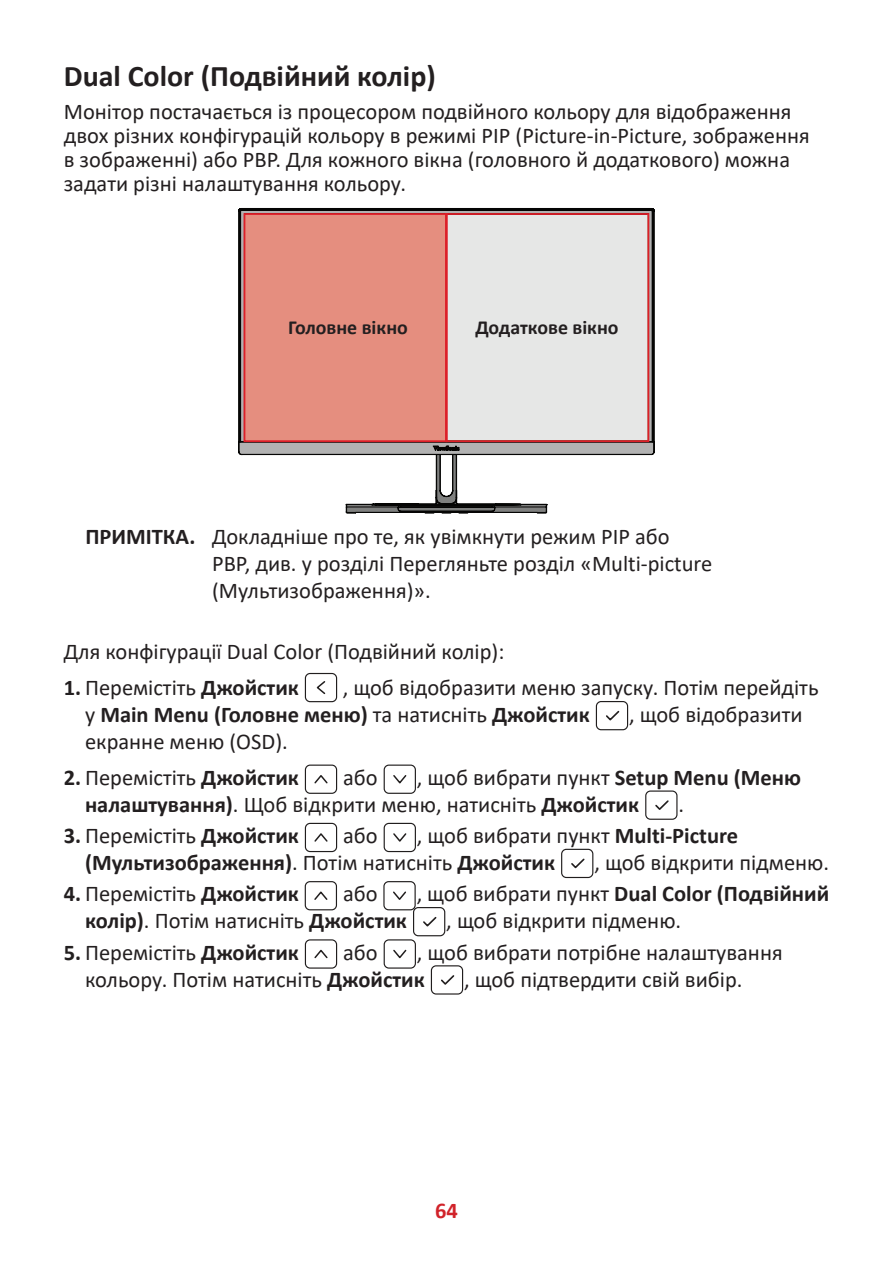
<style>
.page{position:relative;width:893px;height:1263px;background:#fff}
.page>*{position:absolute;margin:0;border:0;box-sizing:border-box;transform-origin:0 0}
.t1{font:700 30px "Calibri";color:#231f20}
.t2{font:22.5px/27px "Calibri";color:#231f20}
.t3{font:700 22.5px/27px "Calibri";color:#231f20}
.t4{font:700 22.5px "Calibri";color:#d1232a}
.t5{font:700 19.95px "Calibri";color:#231f20}
.s1{font-weight:700}
.s2{font-weight:400}
</style>
<div class="page">
<svg style="left:240px;top:208px;width:413px;height:305px"></svg>
<svg style="left:243px;top:212px;width:407px;height:231px;background:#e4b5ad"></svg>
<svg style="left:346px;top:441px;width:201px;height:73px"></svg>
<div style="left:305px;top:673px;width:32px;height:29px;border:1px solid #211e1e;border-radius:5px"></div>
<svg style="left:316px;top:681px;width:10px;height:14px"></svg>
<div style="left:596px;top:701px;width:32px;height:29px;border:1px solid #211e1e;border-radius:5px"></div>
<svg style="left:606px;top:710px;width:14px;height:11px"></svg>
<div style="left:305px;top:764px;width:32px;height:30px;border:1px solid #211e1e;border-radius:5px"></div>
<svg style="left:314px;top:775px;width:14px;height:9px"></svg>
<div style="left:384px;top:764px;width:32px;height:30px;border:1px solid #211e1e;border-radius:5px"></div>
<svg style="left:393px;top:775px;width:14px;height:9px"></svg>
<div style="left:645px;top:790px;width:32px;height:30px;border:1px solid #211e1e;border-radius:5px"></div>
<svg style="left:655px;top:800px;width:14px;height:10px"></svg>
<div style="left:305px;top:823px;width:32px;height:29px;border:1px solid #211e1e;border-radius:5px"></div>
<svg style="left:314px;top:833px;width:14px;height:9px"></svg>
<div style="left:384px;top:823px;width:32px;height:29px;border:1px solid #211e1e;border-radius:5px"></div>
<svg style="left:393px;top:833px;width:14px;height:9px"></svg>
<div style="left:561px;top:849px;width:32px;height:29px;border:1px solid #211e1e;border-radius:5px"></div>
<svg style="left:571px;top:858px;width:14px;height:11px"></svg>
<div style="left:305px;top:881px;width:32px;height:29px;border:1px solid #211e1e;border-radius:5px"></div>
<svg style="left:314px;top:891px;width:14px;height:9px"></svg>
<div style="left:383px;top:881px;width:33px;height:29px;border:1px solid #211e1e;border-radius:5px"></div>
<svg style="left:393px;top:891px;width:13px;height:9px"></svg>
<div style="left:413px;top:907px;width:32px;height:29px;border:1px solid #211e1e;border-radius:5px"></div>
<svg style="left:423px;top:916px;width:14px;height:11px"></svg>
<div style="left:305px;top:939px;width:32px;height:30px;border:1px solid #211e1e;border-radius:5px"></div>
<svg style="left:314px;top:949px;width:14px;height:10px"></svg>
<div style="left:384px;top:939px;width:32px;height:30px;border:1px solid #211e1e;border-radius:5px"></div>
<svg style="left:393px;top:949px;width:14px;height:10px"></svg>
<div style="left:431px;top:965px;width:32px;height:29px;border:1px solid #211e1e;border-radius:5px"></div>
<svg style="left:441px;top:975px;width:14px;height:10px"></svg>
<h1 class="t1" style="left:64px;top:55px;width:374px">Dual Color (Подвійний колір)</h1>
<p class="t2" style="left:64px;top:99px;width:747px;line-height:24px">Монітор постачається із процесором подвійного кольору для відображення двох різних конфігурацій кольору в режимі PIP (Picture-in-Picture, зображення в зображенні) або PBP. Для кожного вікна (головного й додаткового) можна задати різні налаштування кольору.</p>
<p class="t5" style="left:288px;top:313px;width:121px">Головне вікно</p>
<p class="t5" style="left:475px;top:313px;width:145px">Додаткове вікно</p>
<p class="t2" style="left:212px;top:523px;width:502px;text-indent:-127px"><span class="s1">ПРИМІТКА.</span> Докладніше про те, як увімкнути режим PIP або<br>PBP, див. у розділі Перегляньте розділ «Multi-picture (Мультизображення)».</p>
<p class="t2" style="left:64px;top:638px;width:442px">Для конфігурації Dual Color (Подвійний колір):</p>
<p class="t2" style="left:64px;top:674px;width:237px"><span class="s1">1.</span> Перемістіть <span class="s1">Джойстик</span></p>
<p class="t2" style="left:85px;top:674px;width:735px;text-indent:258px">, щоб відобразити меню запуску. Потім перейдіть у <span class="s1">Main Menu (Головне меню)</span> та натисніть <span class="s1">Джойстик</span></p>
<p class="t2" style="left:629px;top:701px;width:175px">, щоб відобразити</p>
<p class="t2" style="left:85px;top:728px;width:204px">екранне меню (OSD).</p>
<p class="t2" style="left:64px;top:763px;width:237px"><span class="s1">2.</span> Перемістіть <span class="s1">Джойстик</span></p>
<p class="t2" style="left:343px;top:763px;width:36px">або</p>
<p class="t2" style="left:85px;top:763px;width:717px;text-indent:332px">, щоб вибрати пункт <span class="s1">Setup Menu (Меню налаштування)</span>. Щоб відкрити меню, натисніть <span class="s1">Джойстик</span></p>
<p class="t2" style="left:678px;top:790px;width:7px">.</p>
<p class="t2" style="left:64px;top:821px;width:237px"><span class="s1">3.</span> Перемістіть <span class="s1">Джойстик</span></p>
<p class="t2" style="left:343px;top:821px;width:36px">або</p>
<p class="t3" style="left:85px;top:822px;width:655px;text-indent:332px"><span class="s2">, щоб вибрати пункт</span> Multi-Picture (Мультизображення)<span class="s2">. Потім натисніть</span> Джойстик</p>
<p class="t2" style="left:594px;top:848px;width:236px">, щоб відкрити підменю.</p>
<p class="t2" style="left:64px;top:880px;width:237px"><span class="s1">4.</span> Перемістіть <span class="s1">Джойстик</span></p>
<p class="t2" style="left:343px;top:880px;width:36px">або</p>
<p class="t3" style="left:417px;top:880px;width:414px"><span class="s2">, щоб вибрати пункт</span> Dual Color (Подвійний</p>
<p class="t2" style="left:85px;top:907px;width:324px"><span class="s1">колір)</span>. Потім натисніть <span class="s1">Джойстик</span></p>
<p class="t2" style="left:446px;top:907px;width:236px">, щоб відкрити підменю.</p>
<p class="t2" style="left:64px;top:938px;width:237px"><span class="s1">5.</span> Перемістіть <span class="s1">Джойстик</span></p>
<p class="t2" style="left:343px;top:938px;width:36px">або</p>
<p class="t2" style="left:85px;top:938px;width:699px;text-indent:332px">, щоб вибрати потрібне налаштування кольору. Потім натисніть <span class="s1">Джойстик</span></p>
<p class="t2" style="left:464px;top:965px;width:280px">, щоб підтвердити свій вибір.</p>
<p class="t4" style="left:435px;top:1194px;width:24px">64</p>
</div>
